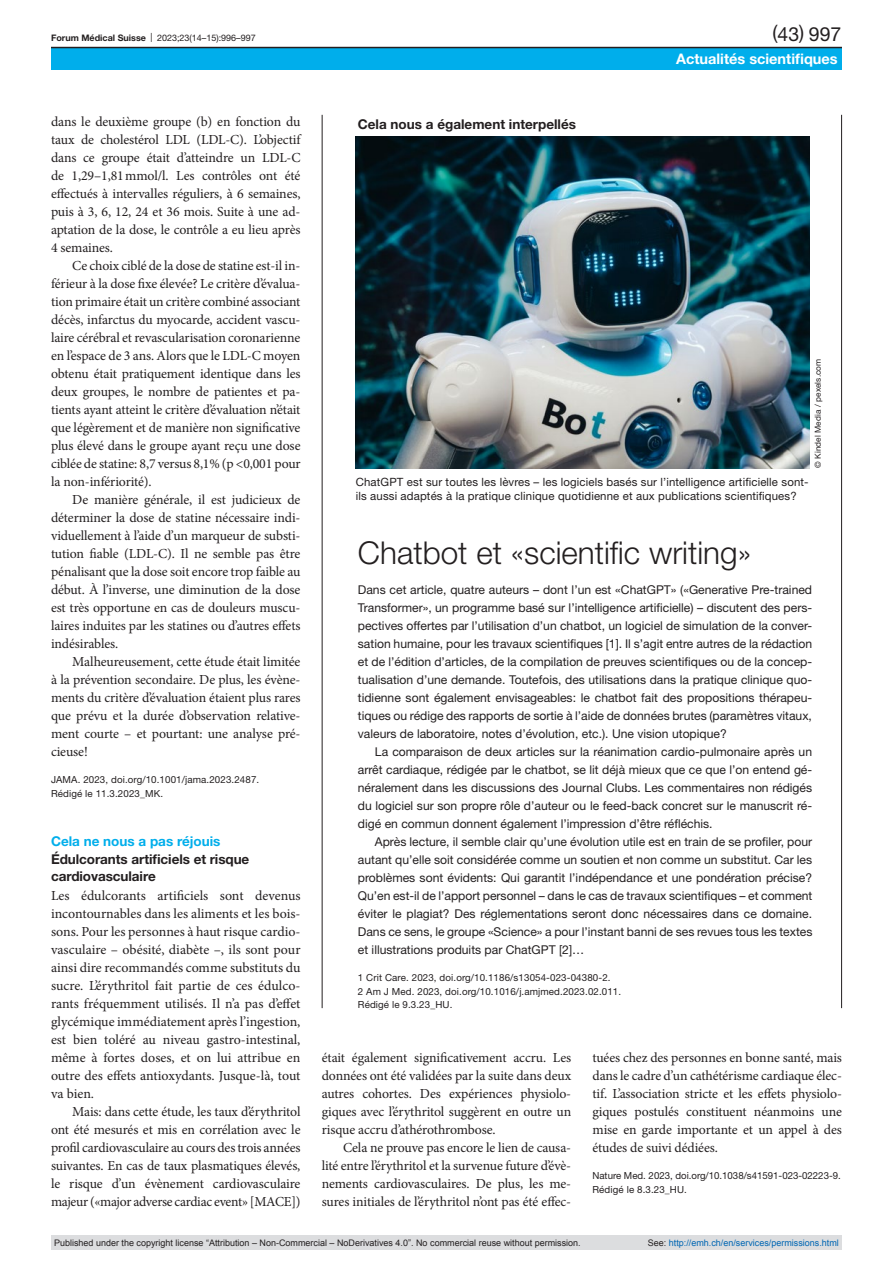
<style>
.page{position:relative;width:893px;height:1263px;background:#fff}
.page>*{position:absolute;margin:0;border:0;box-sizing:border-box;transform-origin:0 0}
.box-head-large{font:300 31.5px "Helvetica Neue LT Pro";color:#231f20}
.second-pagina{font:19.5px "Helvetica Neue LT Pro";color:#231f20}
.t1{font:700 14.55px "Helvetica Neue LT Pro";color:#fff}
.paragraph-indent{font:13.8px/18px "Minion Pro";letter-spacing:-.01em;color:#231f20;text-align:justify}
.paragraph{font:13.8px/18px "Minion Pro";letter-spacing:-.01em;color:#231f20;text-align:justify}
.head2{font:700 13.5px/17.2px "Helvetica Neue LT Pro";letter-spacing:-.005em;color:#231f20}
.pre-heading{font:700 13.5px "Helvetica Neue LT Pro";color:#231f20}
.head1{font:700 13.5px "Helvetica Neue LT Pro";color:#00aeeb}
.box-paragraph-large{font:12.15px/18px "Helvetica Neue LT Pro";color:#231f20;text-align:justify}
.figure-caption{font:11.4px/14.2px "Helvetica Neue LT Pro";letter-spacing:.01em;color:#231f20}
.paragraph-small{font:9.75px "Helvetica Neue LT Pro";letter-spacing:.01em;color:#231f20}
.t2{font:9px "Arial";color:#231f20}
.t3{font:9px "Arial";color:#0066b3}
.t4{font:9px "Helvetica Neue LT Pro";color:#231f20}
.credits{font:8.25px "Helvetica Neue LT Pro";letter-spacing:.01em;color:#231f20}
.s1{font-weight:700}
.s2{color:#231f20}
</style>
<div class="page">
<hr style="left:322px;top:115px;width:1px;height:893px;background:#231f20">
<hr style="left:841px;top:115px;width:1px;height:893px;background:#231f20">
<img style="left:355px;top:137px;width:455px;height:331px">
<div style="left:51px;top:47px;width:791px;height:23px;background:#00aeeb"></div>
<hr style="left:51px;top:47px;width:791px;height:1px;background:#231f20">
<div style="left:51px;top:1235px;width:791px;height:15px;background:#dcdddf"></div>
<p class="t4" style="left:51px;top:32px;width:206px"><span class="s1">Forum Médical Suisse</span> | 2023;23(14–15):996–997</p>
<p class="paragraph" style="left:51px;top:113px;width:251px">dans le deuxième groupe (b) en fonction du taux de cholestérol LDL (LDL-C). L’objectif dans ce groupe était d’atteindre un LDL-C de 1,29–1,81mmol/l. Les contrôles ont été effectués à intervalles réguliers, à 6 semaines, puis à 3, 6, 12, 24 et 36 mois. Suite à une ad&shy;aptation de la dose, le contrôle a eu lieu après 4 semaines.</p>
<p class="paragraph-indent" style="left:51px;top:257px;width:251px;text-indent:21px">Ce choix ciblé de la dose de statine est-il in&shy;férieur à la dose fixe élevée? Le critère d’évalua&shy;tion primaire était un critère combiné associant décès, infarctus du myocarde, accident vascu&shy;laire cérébral et revascularisation coronarienne en l’espace de 3 ans. Alors que le LDL-C moyen obtenu était pratiquement identique dans les deux groupes, le nombre de patientes et pa&shy;tients ayant atteint le critère d’évaluation n’était que légèrement et de manière non significative plus élevé dans le groupe ayant reçu une dose ciblée de statine: 8,7 versus 8,1% (p &lt;0,001 pour la non-infériorité).</p>
<p class="paragraph-indent" style="left:51px;top:491px;width:251px;text-indent:21px">De manière générale, il est judicieux de déterminer la dose de statine nécessaire indi&shy;viduellement à l’aide d’un marqueur de substi&shy;tution fiable (LDL-C). Il ne semble pas être pénalisant que la dose soit encore trop faible au début. À l’inverse, une diminution de la dose est très opportune en cas de douleurs muscu&shy;laires induites par les statines ou d’autres effets indésirables.</p>
<p class="paragraph-indent" style="left:51px;top:653px;width:251px;text-indent:21px">Malheureusement, cette étude était limitée à la prévention secondaire. De plus, les évène&shy;ments du critère d’évaluation étaient plus rares que prévu et la durée d’observation relative&shy;ment courte – et pourtant: une analyse pré&shy;cieuse!</p>
<p class="paragraph-small" style="left:51px;top:774px;width:210px">JAMA. 2023, doi.org/10.1001/jama.2023.2487.</p>
<p class="paragraph-small" style="left:51px;top:787px;width:114px">Rédigé le 11.3.2023_MK.</p>
<p class="head1" style="left:51px;top:833px;width:171px">Cela ne nous a pas réjouis</p>
<p class="head2" style="left:51px;top:850px;width:200px">Édulcorants artificiels et risque cardiovasculaire</p>
<p class="paragraph" style="left:51px;top:887px;width:251px">Les édulcorants artificiels sont devenus incontournables dans les aliments et les bois&shy;sons. Pour les personnes à haut risque cardio&shy;vasculaire – obésité, diabète –, ils sont pour ainsi dire recommandés comme substituts du sucre. L’érythritol fait partie de ces édulco&shy;rants fréquemment utilisés. Il n’a pas d’effet glycémique immédiatement après l’ingestion, est bien toléré au niveau gastro-intestinal, même à fortes doses, et on lui attribue en outre des effets antioxydants. Jusque-là, tout va bien.</p>
<p class="paragraph-indent" style="left:51px;top:1103px;width:251px;text-indent:21px">Mais: dans cette étude, les taux d’érythritol ont été mesurés et mis en corrélation avec le profil cardiovasculaire au cours des trois années suivantes. En cas de taux plasmatiques élevés, le risque d’un évènement cardiovasculaire majeur («major adverse cardiac event» [MACE])</p>
<p class="second-pagina" style="left:772px;top:22px;width:70px">(43) 997</p>
<p class="pre-heading" style="left:358px;top:115px;width:220px">Cela nous a également interpellés</p>
<p class="t1" style="left:676px;top:49px;width:163px">Actualités scientifiques</p>
<p class="credits" style="left:813px;top:468px;width:111px;rotate:-90deg">© Kindel Media / pexels.com</p>
<p class="figure-caption" style="left:356px;top:475px;width:454px">ChatGPT est sur toutes les lèvres – les logiciels basés sur l’intelligence artificielle sont&shy;ils aussi adaptés à la pratique clinique quotidienne et aux publications scientifiques?</p>
<p class="box-head-large" style="left:358px;top:534px;width:395px">Chatbot et «scientific writing»</p>
<p class="box-paragraph-large" style="left:358px;top:580px;width:456px">Dans cet article, quatre auteurs – dont l’un est «ChatGPT» («Generative Pre-trained Transformer», un programme basé sur l’intelligence artificielle) – discutent des pers&shy;pectives offertes par l’utilisation d’un chatbot, un logiciel de simulation de la conver&shy;sation humaine, pour les travaux scientifiques [1]. Il s’agit entre autres de la rédaction et de l’édition d’articles, de la compilation de preuves scientifiques ou de la concep&shy;tualisation d’une demande. Toutefois, des utilisations dans la pratique clinique quo&shy;tidienne sont également envisageables: le chatbot fait des propositions thérapeu&shy;tiques ou rédige des rapports de sortie à l’aide de données brutes (paramètres vitaux, valeurs de laboratoire, notes d’évolution, etc.). Une vision utopique?</p>
<p class="box-paragraph-large" style="left:358px;top:742px;width:456px;text-indent:17px">La comparaison de deux articles sur la réanimation cardio-pulmonaire après un arrêt cardiaque, rédigée par le chatbot, se lit déjà mieux que ce que l’on entend gé&shy;néralement dans les discussions des Journal Clubs. Les commentaires non rédigés du logiciel sur son propre rôle d’auteur ou le feed-back concret sur le manuscrit ré&shy;digé en commun donnent également l’impression d’être réfléchis.</p>
<p class="box-paragraph-large" style="left:358px;top:832px;width:456px;text-indent:17px">Après lecture, il semble clair qu’une évolution utile est en train de se profiler, pour autant qu’elle soit considérée comme un soutien et non comme un substitut. Car les problèmes sont évidents: Qui garantit l’indépendance et une pondération précise?<br>Qu’en est-il de l’apport personnel – dans le cas de travaux scientifiques – et comment éviter le plagiat? Des réglementations seront donc nécessaires dans ce domaine.<br>Dans ce sens, le groupe «Science» a pour l’instant banni de ses revues tous les textes et illustrations produits par ChatGPT [2]…</p>
<p class="paragraph-small" style="left:358px;top:972px;width:254px">1 Crit Care. 2023, doi.org/10.1186/s13054-023-04380-2.</p>
<p class="paragraph-small" style="left:358px;top:985px;width:265px">2 Am J Med. 2023, doi.org/10.1016/j.amjmed.2023.02.011.</p>
<p class="paragraph-small" style="left:358px;top:999px;width:96px">Rédigé le 9.3.23_HU.</p>
<p class="paragraph-indent" style="left:322px;top:1049px;width:251px">était également significativement accru. Les données ont été validées par la suite dans deux autres cohortes. Des expériences physiolo&shy;giques avec l’érythritol suggèrent en outre un risque accru d’athérothrombose.</p>
<p class="paragraph-indent" style="left:322px;top:1139px;width:251px;text-indent:21px">Cela ne prouve pas encore le lien de causa&shy;lité entre l’érythritol et la survenue future d’évè&shy;nements cardiovasculaires. De plus, les me&shy;sures initiales de l’érythritol n’ont pas été effec-</p>
<p class="paragraph-indent" style="left:592px;top:1049px;width:251px">tuées chez des personnes en bonne santé, mais dans le cadre d’un cathétérisme cardiaque élec&shy;tif. L’association stricte et les effets physiolo&shy;giques postulés constituent néanmoins une mise en garde importante et un appel à des études de suivi dédiées.</p>
<p class="paragraph-small" style="left:592px;top:1170px;width:250px">Nature Med. 2023, doi.org/10.1038/s41591-023-02223-9.</p>
<p class="paragraph-small" style="left:592px;top:1183px;width:96px">Rédigé le 8.3.23_HU.</p>
<p class="t2" style="left:54px;top:1237px;width:528px">Published under the copyright license “Attribution – Non-Commercial – NoDerivatives 4.0”. No commercial reuse without permission.</p>
<p class="t3" style="left:648px;top:1237px;width:193px"><span class="s2">See:</span> http://emh.ch/en/services/permissions.html</p>
</div>
